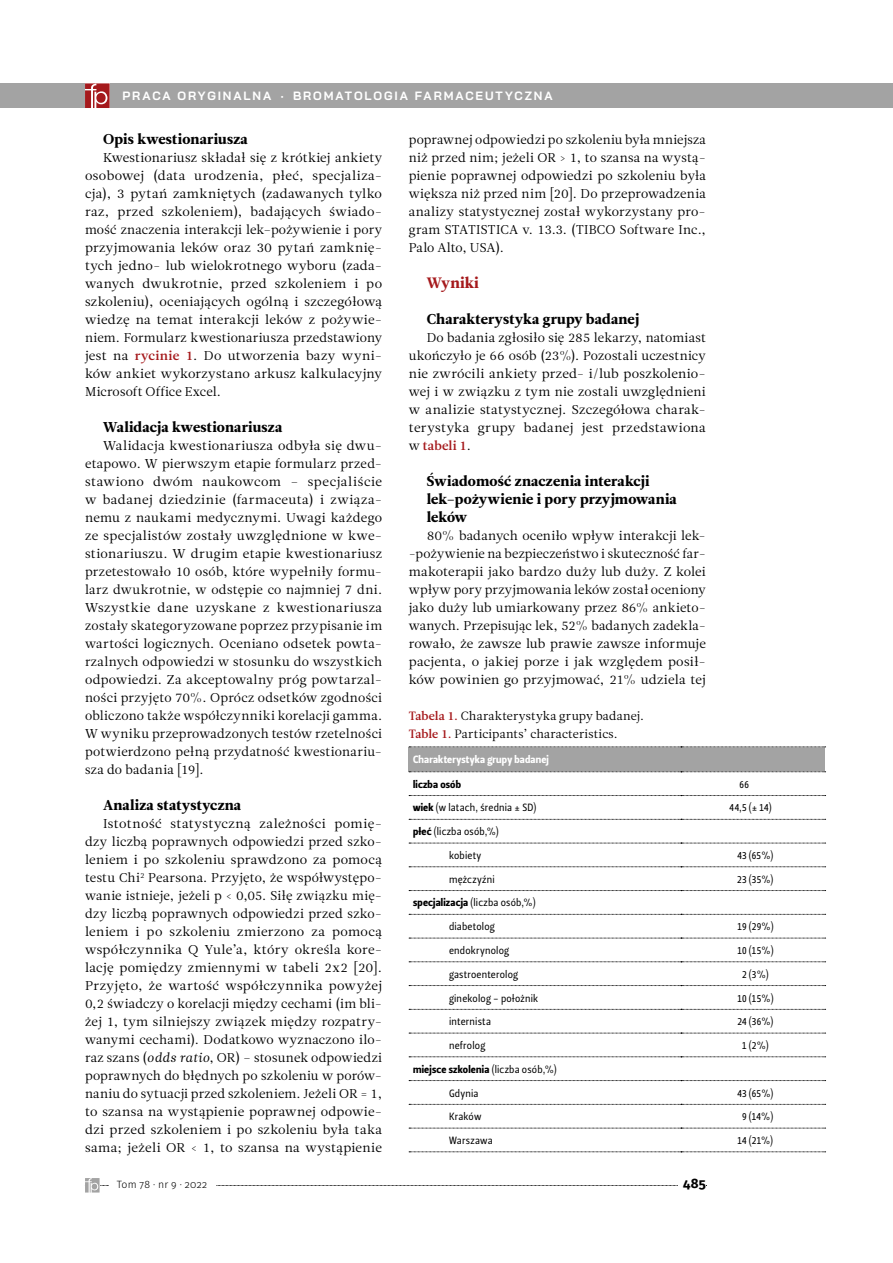
<style>
.page{position:relative;width:893px;height:1263px;background:#fff}
.page>*{position:absolute;margin:0;border:0;box-sizing:border-box;transform-origin:0 0}
.t1{font:15px "Leitura News Roman 4";letter-spacing:.015em;color:#a5191c}
.t2{font:14.25px/18px "Leitura News Roman 4";letter-spacing:.015em;color:#000}
.t3{font:700 13.5px "Fira Sans";color:#000}
.t4{font:12.75px/18px "Leitura News Roman 1";letter-spacing:.02em;color:#000;text-align:justify;scale:1.04 1}
.t5{font:12.75px/18px "Leitura News Roman 1";letter-spacing:.02em;color:#000;text-align:justify}
.t6{font:12.75px "Leitura News Roman 3";letter-spacing:.015em;color:#a5191c}
.t7{font:12px/18px "Leitura News Roman 1";letter-spacing:.015em;color:#000}
.t8{font:700 12px "Bai Jamjuree";letter-spacing:.155em;color:#fff}
.t9{font:10.5px "Leitura Sans Grot 2";letter-spacing:.02em;color:#000;scale:.95 1}
.t10{font:10.5px "Leitura Sans Grot 4";letter-spacing:.02em;color:#000;scale:.95 1}
.t11{font:10.5px "Leitura Sans Grot 4";letter-spacing:.02em;color:#fff;scale:.95 1}
.t12{font:300 10.5px "Fira Sans";letter-spacing:.025em;color:#000}
.s1{font-family:"Leitura News Roman 3";color:#a5191c}
.s2{font-family:"Leitura News Italic 1"}
.s3{font-family:"Leitura News Roman 1";color:#000}
.s4{font-family:"Leitura Sans Grot 4"}
.s5{font-family:"Leitura Sans Grot 2"}
</style>
<div class="page">
<div style="left:0;top:83px;width:893px;height:25px;background:#a3a3a3"></div>
<svg style="left:85px;top:83px;width:25px;height:25px"></svg>
<svg style="left:85px;top:1178px;width:622px;height:14px"></svg>
<div style="left:409px;top:747px;width:416px;height:25px;background:#a3a3a3"></div>
<svg style="left:409px;top:772px;width:416px;height:356px"></svg>
<svg style="left:409px;top:795px;width:417px;height:1px"></svg>
<svg style="left:409px;top:819px;width:417px;height:1px"></svg>
<svg style="left:409px;top:843px;width:417px;height:1px"></svg>
<svg style="left:409px;top:866px;width:417px;height:1px"></svg>
<svg style="left:409px;top:890px;width:417px;height:1px"></svg>
<svg style="left:409px;top:914px;width:417px;height:1px"></svg>
<svg style="left:409px;top:938px;width:417px;height:1px"></svg>
<svg style="left:409px;top:961px;width:417px;height:1px"></svg>
<svg style="left:409px;top:985px;width:417px;height:1px"></svg>
<svg style="left:409px;top:1009px;width:417px;height:1px"></svg>
<svg style="left:409px;top:1033px;width:417px;height:1px"></svg>
<svg style="left:409px;top:1056px;width:417px;height:1px"></svg>
<svg style="left:409px;top:1080px;width:417px;height:1px"></svg>
<svg style="left:409px;top:1104px;width:417px;height:1px"></svg>
<svg style="left:409px;top:1128px;width:417px;height:1px"></svg>
<svg style="left:409px;top:1151px;width:417px;height:1px"></svg>
<svg style="left:409px;top:747px;width:417px;height:1px"></svg>
<svg style="left:409px;top:771px;width:417px;height:1px"></svg>
<p class="t8" style="left:122px;top:89px;width:432px">PRACA ORYGINALNA · BROMATOLOGIA FARMACEUTYCZNA</p>
<p class="t2" style="left:103px;top:130px;width:146px">Opis kwestionariusza</p>
<p class="t5" style="left:85px;top:149px;width:299px;text-indent:18px">Kwestionariusz składał się z krótkiej ankiety osobowej (data urodzenia, płeć, specjaliza&shy;cja), 3 pytań zamkniętych (zadawanych tylko raz, przed szkoleniem), badających świado&shy;mość znaczenia interakcji lek–pożywienie i pory przyjmowania leków oraz 30 pytań zamknię&shy;tych jedno- lub wielokrotnego wyboru (zada&shy;wanych dwukrotnie, przed szkoleniem i po szkoleniu), oceniających ogólną i szczegółową wiedzę na temat interakcji leków z pożywie&shy;niem. Formularz kwestionariusza przedstawiony jest na <span class="s1">rycinie 1</span>. Do utworzenia bazy wyni&shy;ków ankiet wykorzystano arkusz kalkulacyjny Microsoft Office Excel.</p>
<p class="t2" style="left:103px;top:418px;width:181px">Walidacja kwestionariusza</p>
<p class="t4" style="left:85px;top:437px;width:287px;text-indent:18px">Walidacja kwestionariusza odbyła się dwu&shy;etapowo. W pierwszym etapie formularz przed&shy;stawiono dwóm naukowcom – specjaliście w badanej dziedzinie (farmaceuta) i związa&shy;nemu z naukami medycznymi. Uwagi każdego ze specjalistów zostały uwzględnione w kwe&shy;stionariuszu. W drugim etapie kwestionariusz przetestowało 10 osób, które wypełniły formu&shy;larz dwukrotnie, w odstępie co najmniej 7 dni.<br>Wszystkie dane uzyskane z kwestionariusza zostały skategoryzowane poprzez przypisanie im wartości logicznych. Oceniano odsetek powta&shy;rzalnych odpowiedzi w stosunku do wszystkich odpowiedzi. Za akceptowalny próg powtarzal&shy;ności przyjęto 70%. Oprócz odsetków zgodności obliczono także współczynniki korelacji gamma.<br>W wyniku przeprowadzonych testów rzetelności potwierdzono pełną przydatność kwestionariu&shy;sza do badania [19].</p>
<p class="t2" style="left:103px;top:796px;width:140px">Analiza statystyczna</p>
<p class="t4" style="left:85px;top:815px;width:287px;text-indent:18px">Istotność statystyczną zależności pomię&shy;dzy liczbą poprawnych odpowiedzi przed szko&shy;leniem i po szkoleniu sprawdzono za pomocą testu Chi<sup>2</sup> Pearsona. Przyjęto, że współwystępo&shy;wanie istnieje, jeżeli p &lt; 0,05. Siłę związku mię&shy;dzy liczbą poprawnych odpowiedzi przed szko&shy;leniem i po szkoleniu zmierzono za pomocą współczynnika Q Yule’a, który określa kore&shy;lację pomiędzy zmiennymi w tabeli 2x2 [20].<br>Przyjęto, że wartość współczynnika powyżej 0,2 świadczy o korelacji między cechami (im bli&shy;żej 1, tym silniejszy związek między rozpatry&shy;wanymi cechami). Dodatkowo wyznaczono ilo&shy;raz szans (<span class="s2">odds ratio</span>, OR) – stosunek odpowiedzi poprawnych do błędnych po szkoleniu w porów&shy;naniu do sytuacji przed szkoleniem. Jeżeli OR = 1, to szansa na wystąpienie poprawnej odpowie&shy;dzi przed szkoleniem i po szkoleniu była taka sama; jeżeli OR &lt; 1, to szansa na wystąpienie</p>
<p class="t5" style="left:409px;top:131px;width:299px">poprawnej odpowiedzi po szkoleniu była mniejsza niż przed nim; jeżeli OR &gt; 1, to szansa na wystą&shy;pienie poprawnej odpowiedzi po szkoleniu była większa niż przed nim [20]. Do przeprowadzenia analizy statystycznej został wykorzystany pro&shy;gram STATISTICA v. 13.3. (TIBCO Software Inc., Palo Alto, USA).</p>
<p class="t1" style="left:427px;top:274px;width:53px">Wyniki</p>
<p class="t2" style="left:427px;top:310px;width:214px">Charakterystyka grupy badanej</p>
<p class="t5" style="left:409px;top:329px;width:299px;text-indent:18px">Do badania zgłosiło się 285 lekarzy, natomiast ukończyło je 66 osób (23%). Pozostali uczestnicy nie zwrócili ankiety przed- i/lub poszkolenio&shy;wej i w związku z tym nie zostali uwzględnieni w analizie statystycznej. Szczegółowa charak&shy;terystyka grupy badanej jest przedstawiona</p>
<p class="t6" style="left:409px;top:438px;width:64px"><span class="s3">w</span> tabeli 1<span class="s3">.</span></p>
<p class="t2" style="left:427px;top:472px;width:251px">Świadomość znaczenia interakcji lek–pożywienie i pory przyjmowania leków</p>
<p class="t5" style="left:409px;top:527px;width:299px;text-indent:18px">80% badanych oceniło wpływ interakcji lek--pożywienie na bezpieczeństwo i skuteczność far&shy;makoterapii jako bardzo duży lub duży. Z kolei wpływ pory przyjmowania leków został oceniony jako duży lub umiarkowany przez 86% ankieto&shy;wanych. Przepisując lek, 52% badanych zadekla&shy;rowało, że zawsze lub prawie zawsze informuje pacjenta, o jakiej porze i jak względem posił&shy;ków powinien go przyjmować, 21% udziela tej</p>
<p class="t7" style="left:409px;top:707px;width:237px"><span class="s1">Tabela 1.</span> Charakterystyka grupy badanej.<br><span class="s1">Table 1.</span> Participants’ characteristics.</p>
<p class="t11" style="left:413px;top:753px;width:145px">Charakterystyka grupy badanej</p>
<p class="t10" style="left:413px;top:778px;width:52px">liczba osób</p>
<p class="t9" style="left:740px;top:778px;width:11px">66</p>
<p class="t9" style="left:413px;top:802px;width:131px"><span class="s4">wiek</span> (w latach, średnia ± SD)</p>
<p class="t9" style="left:730px;top:802px;width:46px">44,5 (± 14)</p>
<p class="t9" style="left:413px;top:825px;width:92px"><span class="s4">płeć</span> (liczba osób,%)</p>
<p class="t9" style="left:449px;top:849px;width:35px">kobiety</p>
<p class="t9" style="left:737px;top:849px;width:39px">43 (65%)</p>
<p class="t9" style="left:449px;top:873px;width:50px">mężczyźni</p>
<p class="t9" style="left:737px;top:873px;width:40px">23 (35%)</p>
<p class="t9" style="left:413px;top:897px;width:130px"><span class="s4">specjalizacja</span> (liczba osób,%)</p>
<p class="t9" style="left:449px;top:920px;width:50px">diabetolog</p>
<p class="t9" style="left:737px;top:920px;width:40px">19 (29%)</p>
<p class="t9" style="left:449px;top:944px;width:65px">endokrynolog</p>
<p class="t9" style="left:737px;top:944px;width:40px">10 (15%)</p>
<p class="t9" style="left:449px;top:968px;width:74px">gastroenterolog</p>
<p class="t9" style="left:742px;top:968px;width:30px">2 (3%)</p>
<p class="t9" style="left:449px;top:992px;width:95px">ginekolog - położnik</p>
<p class="t9" style="left:737px;top:992px;width:40px">10 (15%)</p>
<p class="t9" style="left:449px;top:1015px;width:46px">internista</p>
<p class="t9" style="left:737px;top:1015px;width:39px">24 (36%)</p>
<p class="t9" style="left:449px;top:1039px;width:40px">nefrolog</p>
<p class="t9" style="left:742px;top:1039px;width:30px">1 (2%)</p>
<p class="t10" style="left:413px;top:1063px;width:153px">miejsce szkolenia <span class="s5">(liczba osób,%)</span></p>
<p class="t9" style="left:449px;top:1087px;width:33px">Gdynia</p>
<p class="t9" style="left:737px;top:1087px;width:39px">43 (65%)</p>
<p class="t9" style="left:449px;top:1110px;width:36px">Kraków</p>
<p class="t9" style="left:742px;top:1110px;width:34px">9 (14%)</p>
<p class="t9" style="left:449px;top:1134px;width:47px">Warszawa</p>
<p class="t9" style="left:737px;top:1134px;width:39px">14 (21%)</p>
<p class="t12" style="left:117px;top:1177px;width:92px">Tom 78 · nr 9 · 2022</p>
<p class="t3" style="left:683px;top:1172px;width:24px">485</p>
</div>
